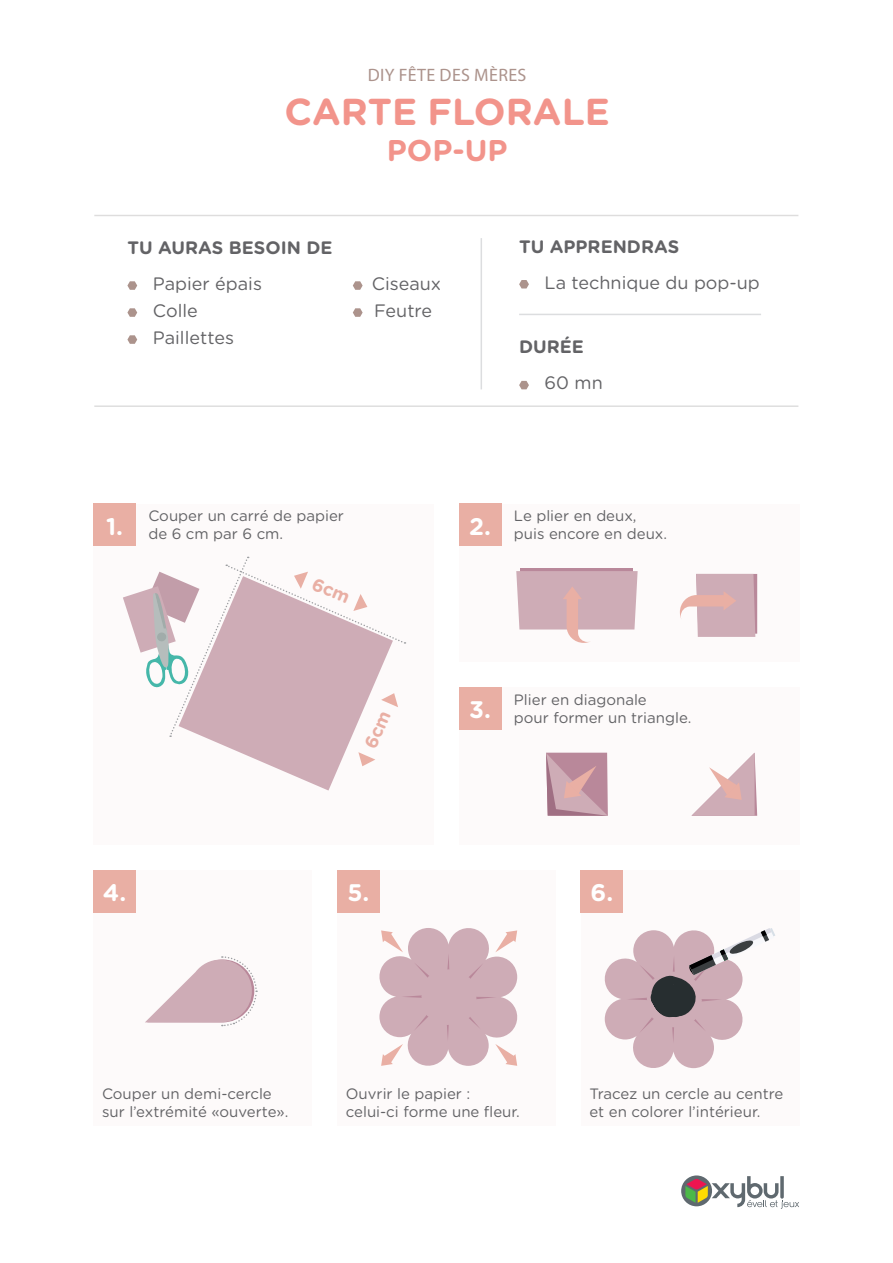
<style>
.page{position:relative;width:893px;height:1263px;background:#fff}
.page>*{position:absolute;margin:0;border:0;box-sizing:border-box;transform-origin:0 0}
.t1{font:700 37.5px "Gotham Rounded";color:#f2948b}
.t2{font:700 30px "Gotham Rounded";color:#f2948b}
.t3{font:700 24px "Gotham Rounded";color:#fff}
.t4{font:18px "Gotham Rounded";color:#636366}
.t5{font:700 18px "Gotham Rounded";color:#636366}
.t6{font:18px "Myriad Pro";letter-spacing:.02em;color:#ac938c}
.t7{font:15px/18px "Gotham Rounded";color:#636366}
</style>
<div class="page">
<div style="left:94px;top:504px;width:340px;height:340px;background:#fdfafa"></div>
<svg style="left:272px;top:766px;width:67px;height:24px"></svg>
<div style="left:94px;top:870px;width:218px;height:255px;background:#fdfafa"></div>
<div style="left:337px;top:870px;width:218px;height:255px;background:#fdfafa"></div>
<div style="left:581px;top:870px;width:218px;height:255px;background:#fdfafa"></div>
<div style="left:459px;top:687px;width:340px;height:157px;background:#fdfafa"></div>
<div style="left:459px;top:504px;width:340px;height:157px;background:#fdfafa"></div>
<hr style="left:481px;top:238px;width:1px;height:151px;background:#dcdddf">
<hr style="left:519px;top:314px;width:242px;height:1px;background:#dcdddf">
<svg style="left:127px;top:281px;width:10px;height:9px"></svg>
<svg style="left:353px;top:281px;width:10px;height:9px"></svg>
<svg style="left:127px;top:308px;width:10px;height:9px"></svg>
<svg style="left:353px;top:308px;width:10px;height:9px"></svg>
<svg style="left:127px;top:335px;width:10px;height:9px"></svg>
<svg style="left:519px;top:381px;width:10px;height:8px"></svg>
<svg style="left:519px;top:280px;width:10px;height:8px"></svg>
<div style="left:94px;top:504px;width:42px;height:42px;background:#e9afa4"></div>
<div style="left:94px;top:870px;width:42px;height:42px;background:#e9afa4"></div>
<div style="left:337px;top:870px;width:42px;height:42px;background:#e9afa4"></div>
<div style="left:581px;top:870px;width:42px;height:42px;background:#e9afa4"></div>
<div style="left:459px;top:504px;width:42px;height:42px;background:#e9afa4"></div>
<div style="left:459px;top:687px;width:42px;height:42px;background:#e9afa4"></div>
<div style="left:520px;top:568px;width:113px;height:58px;background:#b9889a"></div>
<svg style="left:516px;top:571px;width:122px;height:72px"></svg>
<svg style="left:680px;top:574px;width:77px;height:63px"></svg>
<svg style="left:546px;top:753px;width:62px;height:63px;background:#c295a2"></svg>
<svg style="left:691px;top:753px;width:66px;height:63px"></svg>
<svg style="left:145px;top:956px;width:113px;height:71px"></svg>
<hr style="left:94px;top:405px;width:704px;height:2px;background:#231f20">
<div style="left:681px;top:1175px;width:31px;height:31px;background:#5f696f;border-radius:50%"></div>
<svg style="left:685px;top:1176px;width:114px;height:33px"></svg>
<svg style="left:604px;top:928px;width:171px;height:141px"></svg>
<svg style="left:379px;top:928px;width:139px;height:138px"></svg>
<hr style="left:94px;top:215px;width:704px;height:1px;background:#231f20">
<svg style="left:123px;top:557px;width:282px;height:209px"></svg>
<p class="t6" style="left:368px;top:63px;width:160px">DIY FÊTE DES MÈRES</p>
<h1 class="t1" style="left:284px;top:84px;width:327px">CARTE FLORALE</h1>
<h2 class="t2" style="left:387px;top:129px;width:122px">POP-UP</h2>
<p class="t5" style="left:127px;top:234px;width:207px">TU AURAS BESOIN DE</p>
<p class="t4" style="left:153px;top:271px;width:111px">Papier épais</p>
<p class="t4" style="left:372px;top:271px;width:71px">Ciseaux</p>
<p class="t4" style="left:153px;top:298px;width:46px">Colle</p>
<p class="t4" style="left:374px;top:298px;width:60px">Feutre</p>
<p class="t4" style="left:153px;top:325px;width:83px">Paillettes</p>
<p class="t5" style="left:519px;top:233px;width:162px">TU APPRENDRAS</p>
<p class="t4" style="left:545px;top:270px;width:217px">La technique du pop-up</p>
<p class="t5" style="left:519px;top:334px;width:66px">DURÉE</p>
<p class="t4" style="left:545px;top:371px;width:60px">60 mn</p>
<h3 class="t3" style="left:106px;top:508px;width:18px">1.</h3>
<p class="t7" style="left:148px;top:506px;width:197px">Couper un carré de papier de 6 cm par 6 cm.</p>
<h3 class="t3" style="left:469px;top:508px;width:23px">2.</h3>
<p class="t7" style="left:514px;top:506px;width:155px">Le plier en deux, puis encore en deux.</p>
<h3 class="t3" style="left:469px;top:692px;width:23px">3.</h3>
<p class="t7" style="left:514px;top:689px;width:179px">Plier en diagonale<br>pour former un triangle.</p>
<h3 class="t3" style="left:103px;top:875px;width:25px">4.</h3>
<h3 class="t3" style="left:347px;top:875px;width:23px">5.</h3>
<h3 class="t3" style="left:591px;top:875px;width:24px">6.</h3>
<p class="t7" style="left:102px;top:1084px;width:188px">Couper un demi-cercle sur l’extrémité «ouverte».</p>
<p class="t7" style="left:346px;top:1084px;width:176px">Ouvrir le papier : celui-ci forme une fleur.</p>
<p class="t7" style="left:589px;top:1084px;width:196px">Tracez un cercle au centre et en colorer l’intérieur.</p>
</div>
